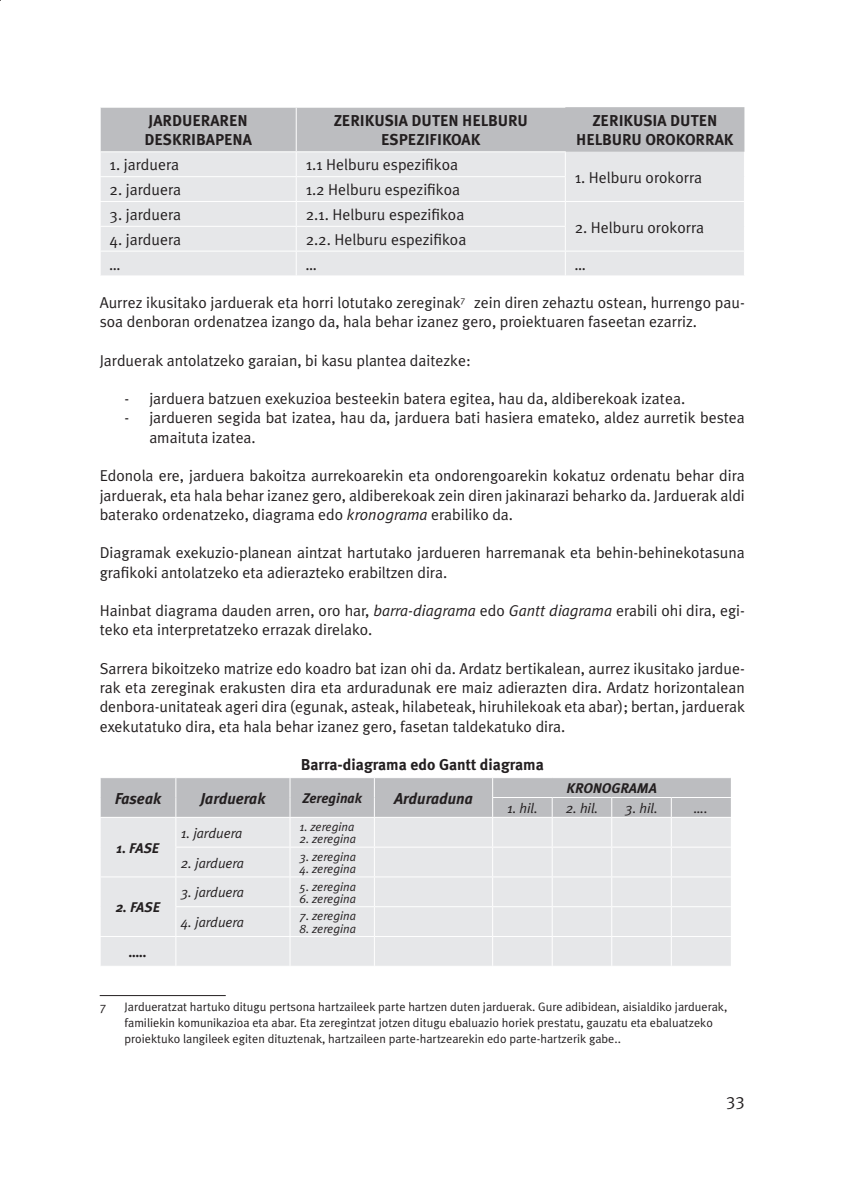
<style>
.page{position:relative;width:843px;height:1191px;background:#fff}
.page>*{position:absolute;margin:0;border:0;box-sizing:border-box;transform-origin:0 0}
.t1{font:17.5px "Meta Plus Normal";color:#231f20}
.t2{font:15.75px/19.2px "Meta Plus Normal";color:#231f20}
.t3{font:700 15.75px/19.2px "Meta Plus";color:#231f20;text-align:center}
.t4{font:italic 700 15.75px "Meta Plus";color:#231f20}
.t5{font:italic 14px "Meta Plus Normal";color:#231f20}
.t6{font:italic 700 14px "Meta Plus";color:#231f20}
.t7{font:12.25px/15.8px "Meta Plus Normal";color:#231f20}
.t8{font:italic 12.25px "Meta Plus Normal";color:#231f20}
.s1{font-style:italic}
</style>
<div class="page">
<svg style="left:100px;top:107px;width:645px;height:168px;background:#dbdcdf"></svg>
<svg style="left:100px;top:778px;width:631px;height:187px;background:#dedfe1"></svg>
<hr style="left:100px;top:994px;width:126px;height:1px;background:#231f20">
<p class="t3" style="left:144px;top:112px;width:109px;text-align:left">JARDUERAREN<br>DESKRIBAPENA</p>
<p class="t3" style="left:334px;top:112px;width:196px">ZERIKUSIA DUTEN HELBURU<br>ESPEZIFIKOAK</p>
<p class="t3" style="left:576px;top:112px;width:159px">ZERIKUSIA DUTEN<br>HELBURU OROKORRAK</p>
<p class="t2" style="left:110px;top:157px;width:71px">1. jarduera</p>
<p class="t2" style="left:306px;top:157px;width:154px">1.1 Helburu espezifikoa</p>
<p class="t2" style="left:575px;top:169px;width:129px">1. Helburu orokorra</p>
<p class="t2" style="left:110px;top:181px;width:73px">2. jarduera</p>
<p class="t2" style="left:306px;top:181px;width:156px">1.2 Helburu espezifikoa</p>
<p class="t2" style="left:110px;top:206px;width:73px">3. jarduera</p>
<p class="t2" style="left:306px;top:206px;width:160px">2.1. Helburu espezifikoa</p>
<p class="t2" style="left:575px;top:219px;width:131px">2. Helburu orokorra</p>
<p class="t2" style="left:110px;top:231px;width:73px">4. jarduera</p>
<p class="t2" style="left:306px;top:231px;width:162px">2.2. Helburu espezifikoa</p>
<p class="t2" style="left:110px;top:256px;width:12px">…</p>
<p class="t2" style="left:306px;top:256px;width:12px">…</p>
<p class="t2" style="left:575px;top:256px;width:12px">…</p>
<p class="t2" style="left:100px;top:294px;width:646px">Aurrez ikusitako jarduerak eta horri lotutako zereginak<sup>7</sup><sup>6</sup> zein diren zehaztu ostean, hurrengo pau&shy;soa denboran ordenatzea izango da, hala behar izanez gero, proiektuaren faseetan ezarriz.</p>
<p class="t2" style="left:100px;top:352px;width:372px">Jarduerak antolatzeko garaian, bi kasu plantea daitezke:</p>
<p class="t2" style="left:124px;top:390px;width:562px">- jarduera batzuen exekuzioa besteekin batera egitea, hau da, aldiberekoak izatea.</p>
<p class="t2" style="left:149px;top:409px;width:597px;text-indent:-25px">- jardueren segida bat izatea, hau da, jarduera bati hasiera emateko, aldez aurretik bestea amaituta izatea.</p>
<p class="t2" style="left:100px;top:467px;width:646px;text-align:justify">Edonola ere, jarduera bakoitza aurrekoarekin eta ondorengoarekin kokatuz ordenatu behar dira jarduerak, eta hala behar izanez gero, aldiberekoak zein diren jakinarazi beharko da. Jarduerak aldi baterako ordenatzeko, diagrama edo <span class="s1">kronograma</span> erabiliko da.</p>
<p class="t2" style="left:100px;top:544px;width:646px">Diagramak exekuzio-planean aintzat hartutako jardueren harremanak eta behin-behinekotasuna grafikoki antolatzeko eta adierazteko erabiltzen dira.</p>
<p class="t2" style="left:100px;top:602px;width:646px">Hainbat diagrama dauden arren, oro har, <span class="s1">barra-diagrama</span> edo <span class="s1">Gantt diagrama</span> erabili ohi dira, egi&shy;teko eta interpretatzeko errazak direlako.</p>
<p class="t2" style="left:100px;top:660px;width:646px;text-align:justify">Sarrera bikoitzeko matrize edo koadro bat izan ohi da. Ardatz bertikalean, aurrez ikusitako jardue&shy;rak eta zereginak erakusten dira eta arduradunak ere maiz adierazten dira. Ardatz horizontalean denbora-unitateak ageri dira (egunak, asteak, hilabeteak, hiruhilekoak eta abar); bertan, jarduerak exekutatuko dira, eta hala behar izanez gero, fasetan taldekatuko dira.</p>
<p class="t3" style="left:301px;top:756px;width:245px">Barra-diagrama edo Gantt diagrama</p>
<p class="t4" style="left:115px;top:791px;width:48px">Faseak</p>
<p class="t4" style="left:200px;top:791px;width:67px">Jarduerak</p>
<p class="t6" style="left:302px;top:792px;width:61px">Zereginak</p>
<p class="t4" style="left:394px;top:791px;width:80px">Arduraduna</p>
<p class="t6" style="left:566px;top:782px;width:92px">KRONOGRAMA</p>
<p class="t5" style="left:507px;top:802px;width:32px">1. hil.</p>
<p class="t5" style="left:565px;top:802px;width:34px">2. hil.</p>
<p class="t5" style="left:625px;top:802px;width:34px">3. hil.</p>
<p class="t5" style="left:694px;top:802px;width:15px">….</p>
<p class="t6" style="left:117px;top:841px;width:44px">1. FASE</p>
<p class="t6" style="left:116px;top:901px;width:46px">2. FASE</p>
<p class="t6" style="left:129px;top:946px;width:19px">…..</p>
<p class="t5" style="left:181px;top:827px;width:63px">1. jarduera</p>
<p class="t8" style="left:299px;top:822px;width:56px">1. zeregina</p>
<p class="t8" style="left:299px;top:834px;width:58px">2. zeregina</p>
<p class="t5" style="left:181px;top:857px;width:65px">2. jarduera</p>
<p class="t8" style="left:299px;top:851px;width:58px">3. zeregina</p>
<p class="t8" style="left:299px;top:864px;width:58px">4. zeregina</p>
<p class="t5" style="left:181px;top:887px;width:65px">3. jarduera</p>
<p class="t8" style="left:299px;top:881px;width:58px">5. zeregina</p>
<p class="t8" style="left:299px;top:893px;width:58px">6. zeregina</p>
<p class="t5" style="left:181px;top:916px;width:65px">4. jarduera</p>
<p class="t8" style="left:299px;top:911px;width:58px">7. zeregina</p>
<p class="t8" style="left:299px;top:923px;width:58px">8. zeregina</p>
<p class="t7" style="left:100px;top:1000px;width:8px">7</p>
<p class="t7" style="left:124px;top:1000px;width:604px">Jardueratzat hartuko ditugu pertsona hartzaileek parte hartzen duten jarduerak. Gure adibidean, aisialdiko jarduerak, familiekin komunikazioa eta abar. Eta zeregintzat jotzen ditugu ebaluazio horiek prestatu, gauzatu eta ebaluatzeko proiektuko langileek egiten dituztenak, hartzaileen parte-hartzearekin edo parte-hartzerik gabe..</p>
<p class="t1" style="left:726px;top:1093px;width:20px">33</p>
</div>
